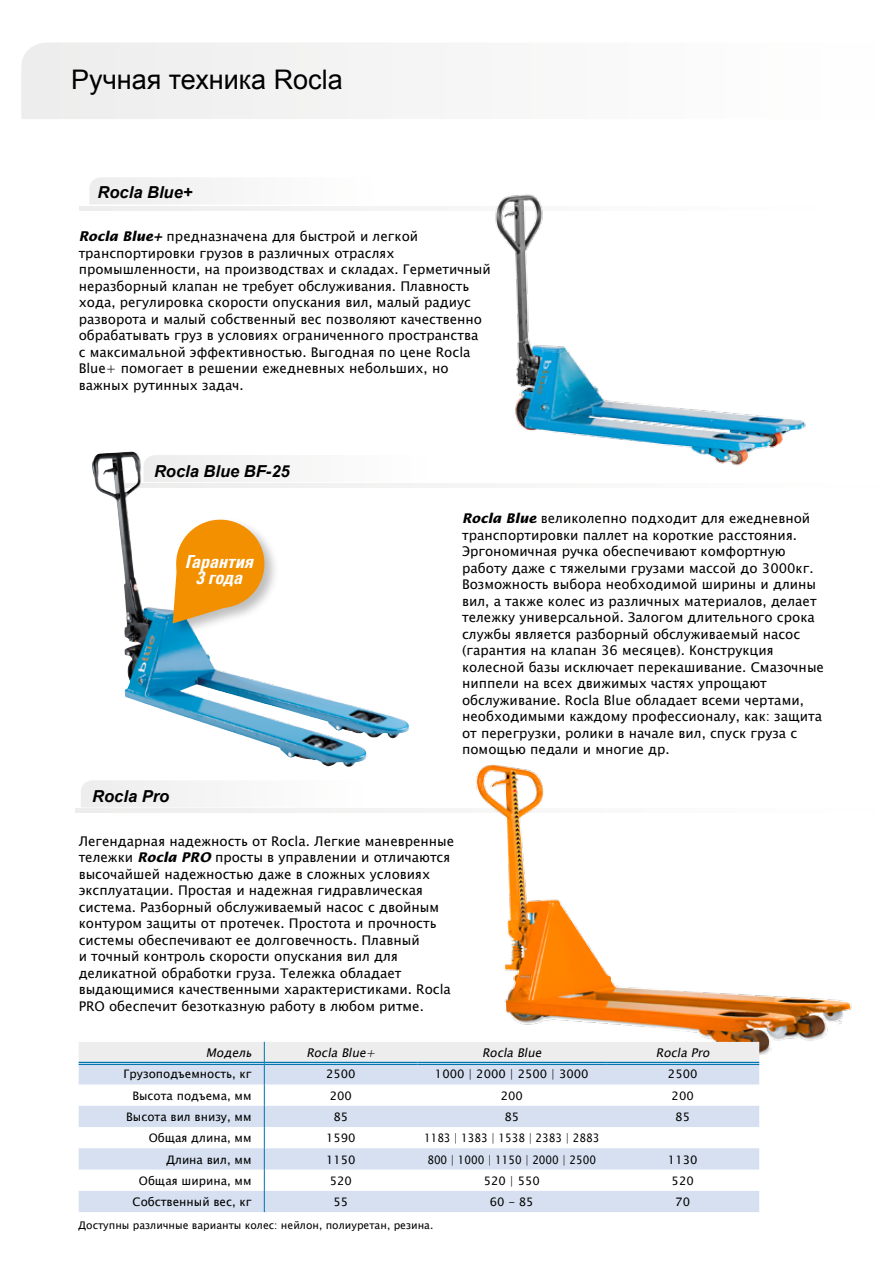
<style>
.page{position:relative;width:893px;height:1263px;background:#fff}
.page>*{position:absolute;margin:0;border:0;box-sizing:border-box;transform-origin:0 0}
.t1{font:27px "Arial";color:#000}
.t2{font:italic 18px/16.2px "Univers LTCYR 67 Bold Cond";color:#fff;text-align:center}
.t3{font:italic 700 16.5px "Arial";color:#000}
.t4{font:13.35px/16.5px "Lucida Sans Unicode";color:#000}
.t5{font:italic 12px "Lucida Sans Unicode";color:#000}
.t6{font:11.7px "Lucida Sans Unicode";color:#000}
.t7{font:11.7px "Lucida Sans Unicode";color:#000;scale:.9 1}
.t8{font:10.5px "Lucida Sans Unicode";color:#000}
.s1{font-family:"Lucida Sans Std";font-weight:700;font-style:italic;font-size:13.5px}
.s2{font-family:"Lucida Sans Std";font-weight:700;font-style:italic}
</style>
<div class="page">
<hr style="left:79px;top:206px;width:754px;height:4px;background:#f2f2f2">
<hr style="left:123px;top:484px;width:770px;height:4px;background:#f9f9f9">
<div style="left:75px;top:808px;width:347px;height:5px;background:#f0f0f0"></div>
<div style="left:21px;top:43px;width:370px;height:76px;background:#f0f0f0"></div>
<div style="left:89px;top:177px;width:123px;height:27px;background:#f1f1f1"></div>
<div style="left:81px;top:780px;width:123px;height:27px;background:#f1f1f1"></div>
<img style="left:495px;top:194px;width:318px;height:272px">
<img style="left:92px;top:451px;width:275px;height:316px">
<img style="left:476px;top:764px;width:376px;height:291px">
<svg style="left:79px;top:1042px;width:680px;height:170px"></svg>
<div style="left:170px;top:517px;width:109px;height:121px;background:#000;opacity:.26"></div>
<svg style="left:173px;top:516px;width:95px;height:107px"></svg>
<h1 class="t1" style="left:71px;top:62px;width:273px">Ручная техника Rocla</h1>
<p class="t3" style="left:98px;top:181px;width:96px">Rocla Blue+</p>
<p class="t4" style="left:79px;top:228px;width:414px"><span class="s1">R</span><span class="s2">ocla Blue+</span> предназначена для быстрой и легкой транспортировки грузов в различных отраслях промышленности, на производствах и складах. Герметичный неразборный клапан не требует обслуживания. Плавность хода, регулировка скорости опускания вил, малый радиус разворота и малый собственный вес позволяют качественно обрабатывать груз в условиях ограниченного пространства<br>с максимальной эффективностью. Выгодная по цене Rocla Blue+ помогает в решении ежедневных небольших, но важных рутинных задач.</p>
<p class="t3" style="left:154px;top:460px;width:137px">Rocla Blue BF-25</p>
<h2 class="t2" style="left:185px;top:553px;width:75px">Гарантия<br>3года</h2>
<p class="t4" style="left:462px;top:510px;width:363px"><span class="s2">Rocla Blue</span> великолепно подходит для ежедневной транспортировки паллет на короткие расстояния.<br>Эргономичная ручка обеспечивают комфортную работу даже с тяжелыми грузами массой до 3000кг.<br>Возможность выбора необходимой ширины и длины вил, а также колес из различных материалов, делает тележку универсальной. Залогом длительного срока службы является разборный обслуживаемый насос (гарантия на клапан 36 месяцев). Конструкция колесной базы исключает перекашивание. Смазочные ниппели на всех движимых частях упрощают обслуживание. Rocla Blue обладает всеми чертами, необходимыми каждому профессионалу, как: защита от перегрузки, ролики в начале вил, спуск груза с помощью педали и многие др.</p>
<p class="t3" style="left:92px;top:785px;width:79px">Rocla Pro</p>
<p class="t4" style="left:79px;top:833px;width:377px">Легендарная надежность от Rocla. Легкие маневренные тележки <span class="s2">Rocla PRO</span> просты в управлении и отличаются высочайшей надежностью даже в сложных условиях эксплуатации. Простая и надежная гидравлическая система. Разборный обслуживаемый насос с двойным контуром защиты от протечек. Простота и прочность системы обеспечивают ее долговечность. Плавный<br>и точный контроль скорости опускания вил для деликатной обработки груза. Тележка обладает выдающимися качественными характеристиками. Rocla PRO обеспечит безотказную работу в любом ритме.</p>
<p class="t5" style="left:206px;top:1043px;width:50px">Модель</p>
<p class="t5" style="left:306px;top:1043px;width:74px">Rocla Blue+</p>
<p class="t5" style="left:482px;top:1043px;width:64px">Rocla Blue</p>
<p class="t5" style="left:656px;top:1043px;width:59px">Rocla Pro</p>
<p class="t6" style="left:124px;top:1065px;width:129px">Грузоподъемность, кг</p>
<p class="t6" style="left:326px;top:1065px;width:31px">2500</p>
<p class="t6" style="left:435px;top:1065px;width:155px">1000 | 2000 | 2500 | 3000</p>
<p class="t6" style="left:668px;top:1065px;width:31px">2500</p>
<p class="t6" style="left:132px;top:1086px;width:121px">Высота подъема, мм</p>
<p class="t6" style="left:330px;top:1086px;width:24px">200</p>
<p class="t6" style="left:501px;top:1086px;width:24px">200</p>
<p class="t6" style="left:672px;top:1086px;width:24px">200</p>
<p class="t6" style="left:126px;top:1107px;width:127px">Высота вил внизу, мм</p>
<p class="t6" style="left:333px;top:1107px;width:16px">85</p>
<p class="t6" style="left:504px;top:1107px;width:16px">85</p>
<p class="t6" style="left:675px;top:1107px;width:16px">85</p>
<p class="t6" style="left:149px;top:1129px;width:104px">Общая длина, мм</p>
<p class="t6" style="left:326px;top:1129px;width:31px">1590</p>
<p class="t7" style="left:424px;top:1129px;width:196px">1183 | 1383 | 1538 | 2383 | 2883</p>
<p class="t6" style="left:166px;top:1150px;width:87px">Длина вил, мм</p>
<p class="t6" style="left:326px;top:1150px;width:31px">1150</p>
<p class="t7" style="left:427px;top:1150px;width:189px">800 | 1000 | 1150 | 2000 | 2500</p>
<p class="t6" style="left:668px;top:1150px;width:31px">1130</p>
<p class="t6" style="left:139px;top:1171px;width:114px">Общая ширина, мм</p>
<p class="t6" style="left:330px;top:1171px;width:24px">520</p>
<p class="t6" style="left:484px;top:1171px;width:58px">520 | 550</p>
<p class="t6" style="left:672px;top:1171px;width:24px">520</p>
<p class="t6" style="left:133px;top:1193px;width:120px">Собственный вес, кг</p>
<p class="t6" style="left:333px;top:1193px;width:16px">55</p>
<p class="t6" style="left:490px;top:1193px;width:45px">60 - 85</p>
<p class="t6" style="left:675px;top:1193px;width:16px">70</p>
<p class="t8" style="left:78px;top:1217px;width:357px">Доступны различные варианты колес: нейлон, полиуретан, резина.</p>
</div>
